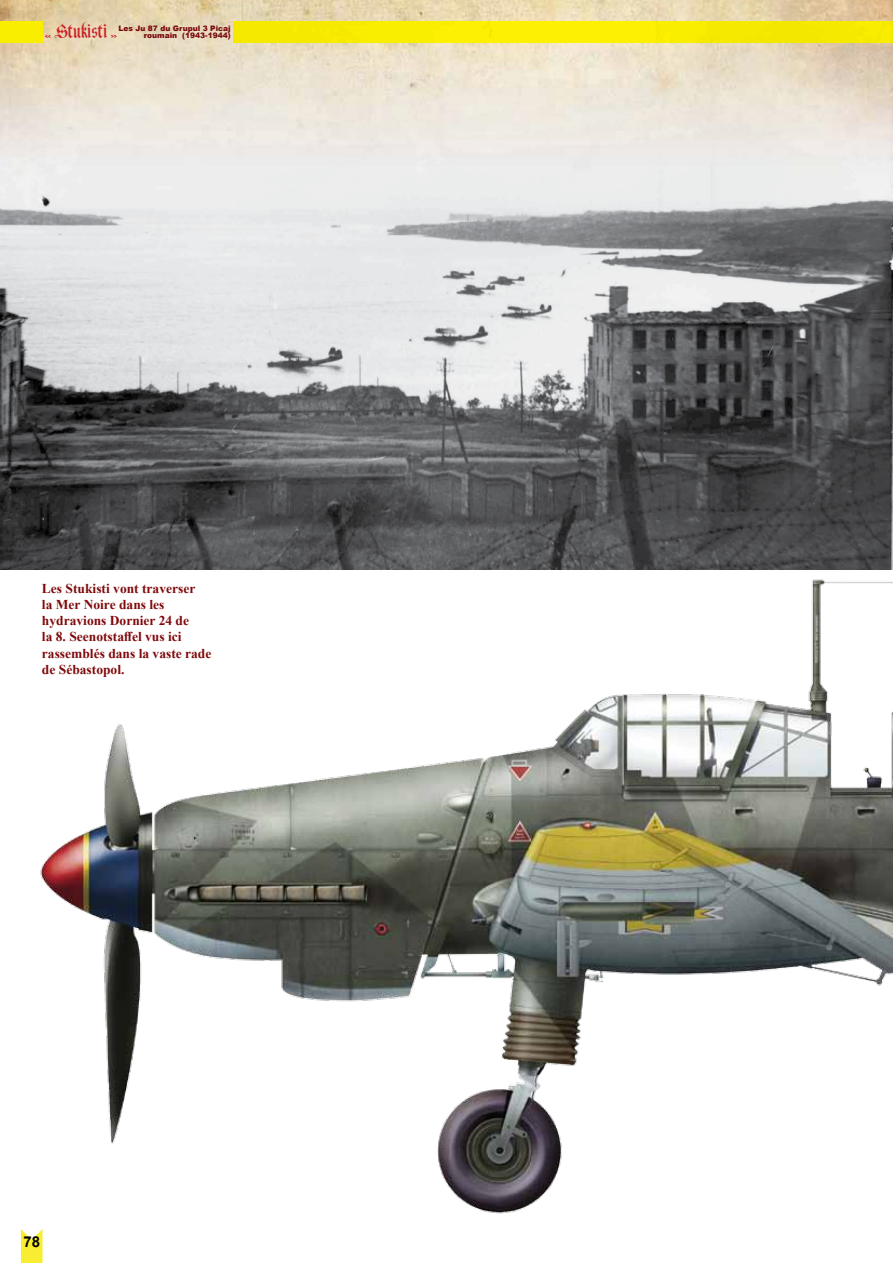
<style>
.page{position:relative;width:893px;height:1263px;background:#fff}
.page>*{position:absolute;margin:0;border:0;box-sizing:border-box;transform-origin:0 0}
.t1{font:22.5px "Black Knight FLF";letter-spacing:-.02em;color:#d2232a}
.t2{font:700 15px "Arial";color:#000}
.t3{font:700 13.5px/16.2px "Times New Roman";color:#7f090b}
.t4{font:900 7.5px/7.5px "Arial";color:#7f090b;text-align:right}
.s1{font-size:13.5px}
</style>
<div class="page">
<svg style="left:21px;top:1246px;width:22px;height:17px"></svg>
<img style="left:20px;top:579px;width:873px;height:667px">
<img style="left:0;top:0;width:893px;height:570px">
<h1 class="t1" style="left:45px;top:20px;width:74px"><span class="s1">«</span> Stukisti <span class="s1">»</span></h1>
<p class="t4" style="left:119px;top:24px;width:114px">Les Ju 87 du Grupul 3 Picaj roumain (1943-1944)</p>
<p class="t3" style="left:42px;top:580px;width:171px">Les Stukisti vont traverser<br>la Mer Noire dans les hydravions Dornier 24 de<br>la 8. Seenotstaffel vus ici rassemblés dans la vaste rade de Sébastopol.</p>
<p class="t2" style="left:24px;top:1231px;width:18px">78</p>
</div>
